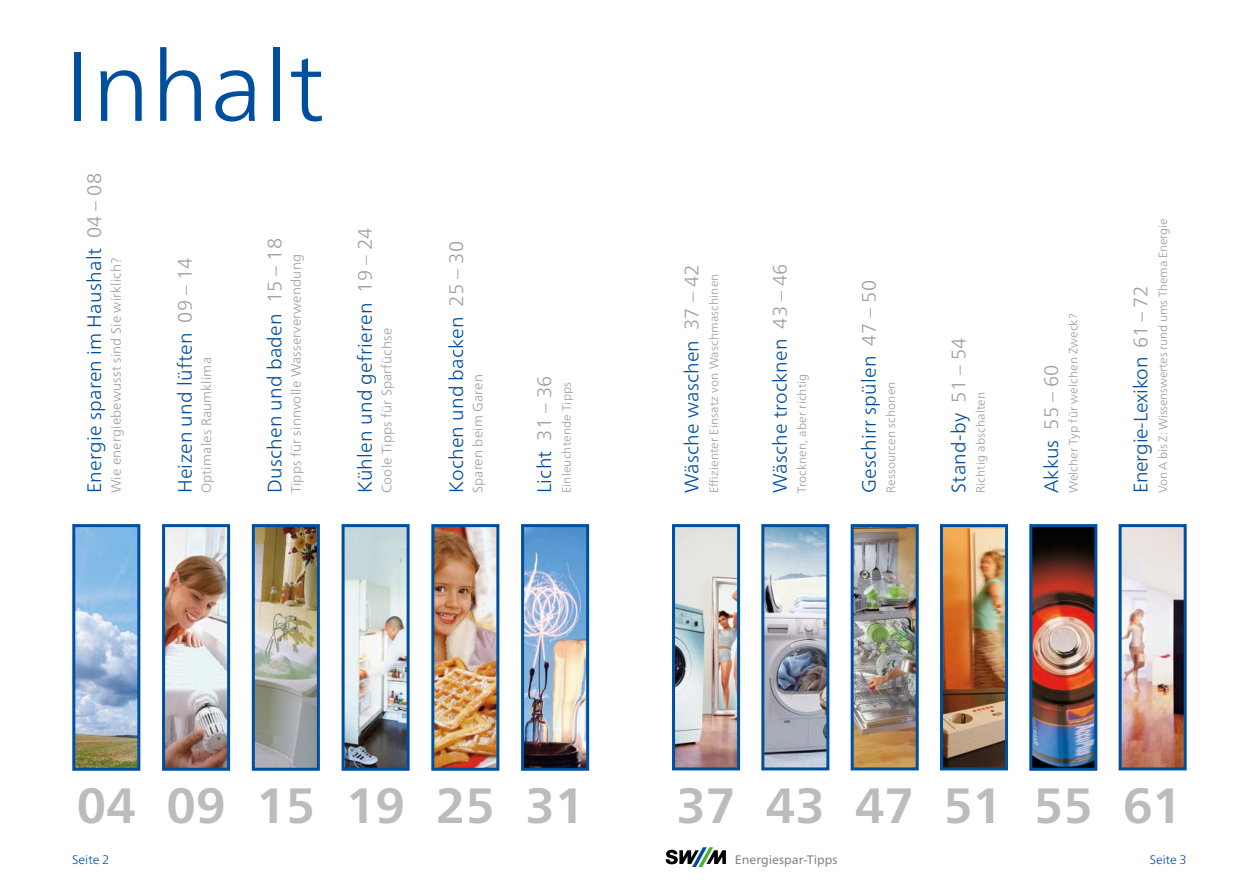
<style>
.page{position:relative;width:1259px;height:893px;background:#fff}
.page>*{position:absolute;margin:0;border:0;box-sizing:border-box;transform-origin:0 0}
.t1{font:300 97.5px "Frutiger Neue LT Pro";letter-spacing:.015em;color:#004f9f}
.t2{font:700 49.5px "Frutiger Neue LT Pro";color:#bcbcbc}
.t3{font:300 19.5px "Frutiger Neue LT Pro";letter-spacing:.015em;color:#004f9f}
.t4{font:300 19.5px "Frutiger Neue LT Pro";letter-spacing:-.01em;color:#004f9f}
.t5{font:300 13.5px "Frutiger Neue LT Pro";letter-spacing:.015em;color:#9d9d9c}
.t6{font:12.3px "Frutiger Neue LT Pro";color:#878787}
.t7{font:300 12.3px "Frutiger Neue LT Pro";color:#004f9f}
.t8{font:300 12px "Frutiger Neue LT Pro";letter-spacing:.015em;color:#9d9d9c}
.t9{font:300 12px "Frutiger Neue LT Pro";letter-spacing:-.01em;color:#9d9d9c}
.s1{color:#9d9d9c}
</style>
<div class="page">
<svg style="left:665px;top:847px;width:61px;height:20px"></svg>
<img style="left:76px;top:528px;width:60px;height:239px">
<div style="left:72px;top:524px;width:68px;height:247px;border:3px solid #004f9f"></div>
<img style="left:166px;top:528px;width:60px;height:239px">
<div style="left:162px;top:524px;width:68px;height:247px;border:3px solid #004f9f"></div>
<img style="left:256px;top:528px;width:60px;height:239px">
<div style="left:252px;top:524px;width:68px;height:247px;border:3px solid #004f9f"></div>
<img style="left:345px;top:528px;width:60px;height:239px">
<div style="left:341px;top:524px;width:68px;height:247px;border:3px solid #004f9f"></div>
<img style="left:435px;top:528px;width:60px;height:239px">
<div style="left:431px;top:524px;width:68px;height:247px;border:3px solid #004f9f"></div>
<img style="left:525px;top:528px;width:60px;height:239px">
<div style="left:521px;top:524px;width:68px;height:247px;border:3px solid #004f9f"></div>
<img style="left:765px;top:528px;width:60px;height:238px">
<div style="left:761px;top:524px;width:68px;height:246px;border:3px solid #004f9f"></div>
<img style="left:854px;top:528px;width:60px;height:238px">
<div style="left:850px;top:524px;width:68px;height:246px;border:3px solid #004f9f"></div>
<img style="left:676px;top:528px;width:60px;height:238px">
<div style="left:672px;top:524px;width:68px;height:246px;border:3px solid #004f9f"></div>
<img style="left:944px;top:528px;width:60px;height:238px">
<div style="left:940px;top:524px;width:68px;height:246px;border:3px solid #004f9f"></div>
<img style="left:1033px;top:528px;width:60px;height:239px">
<div style="left:1029px;top:524px;width:68px;height:247px;border:3px solid #004f9f"></div>
<img style="left:1122px;top:528px;width:60px;height:238px">
<div style="left:1118px;top:524px;width:68px;height:246px;border:3px solid #004f9f"></div>
<h1 class="t1" style="left:65px;top:28px;width:261px">Inhalt</h1>
<p class="t3" style="left:83px;top:493px;width:322px;rotate:-90deg">Energie sparen im Haushalt <span class="s1">04 – 08</span></p>
<p class="t5" style="left:108px;top:493px;width:237px;rotate:-90deg">Wie energiebewusst sind Sie wirklich?</p>
<p class="t3" style="left:173px;top:493px;width:237px;rotate:-90deg">Heizen und lüften <span class="s1">09 – 14</span></p>
<p class="t5" style="left:198px;top:493px;width:138px;rotate:-90deg">Optimales Raumklima</p>
<p class="t3" style="left:263px;top:493px;width:257px;rotate:-90deg">Duschen und baden <span class="s1">15 – 18</span></p>
<p class="t5" style="left:288px;top:493px;width:241px;rotate:-90deg">Tipps für sinnvolle Wasserverwendung</p>
<p class="t3" style="left:353px;top:493px;width:267px;rotate:-90deg">Kühlen und gefrieren <span class="s1">19 – 24</span></p>
<p class="t5" style="left:378px;top:493px;width:167px;rotate:-90deg">Coole Tipps für Sparfüchse</p>
<p class="t3" style="left:444px;top:493px;width:254px;rotate:-90deg">Kochen und backen <span class="s1">25 – 30</span></p>
<p class="t5" style="left:470px;top:493px;width:120px;rotate:-90deg">Sparen beim Garen</p>
<p class="t3" style="left:532px;top:493px;width:119px;rotate:-90deg">Licht <span class="s1">31 – 36</span></p>
<p class="t8" style="left:559px;top:493px;width:113px;rotate:-90deg">Einleuchtende Tipps</p>
<p class="t3" style="left:680px;top:493px;width:230px;rotate:-90deg">Wäsche waschen <span class="s1">37 – 42</span></p>
<p class="t8" style="left:706px;top:493px;width:221px;rotate:-90deg">Effizienter Einsatz von Waschmaschinen</p>
<p class="t3" style="left:768px;top:493px;width:231px;rotate:-90deg">Wäsche trocknen <span class="s1">43 – 46</span></p>
<p class="t8" style="left:794px;top:493px;width:121px;rotate:-90deg">Trocknen, aber richtig</p>
<p class="t3" style="left:857px;top:493px;width:215px;rotate:-90deg">Geschirr spülen <span class="s1">47 – 50</span></p>
<p class="t8" style="left:883px;top:493px;width:113px;rotate:-90deg">Ressourcen schonen</p>
<p class="t3" style="left:946px;top:493px;width:157px;rotate:-90deg">Stand-by <span class="s1">51 – 54</span></p>
<p class="t8" style="left:973px;top:493px;width:103px;rotate:-90deg">Richtig abschalten</p>
<p class="t3" style="left:1039px;top:493px;width:130px;rotate:-90deg">Akkus <span class="s1">55 – 60</span></p>
<p class="t8" style="left:1066px;top:493px;width:181px;rotate:-90deg">Welcher Typ für welchen Zweck?</p>
<p class="t9" style="left:1155px;top:493px;width:276px;rotate:-90deg">Von A bis Z: Wissenswertes rund ums Thema Energie</p>
<p class="t4" style="left:1129px;top:493px;width:209px;rotate:-90deg">Energie-Lexikon <span class="s1">61 – 72</span></p>
<h2 class="t2" style="left:77px;top:777px;width:61px">04</h2>
<h2 class="t2" style="left:167px;top:777px;width:61px">09</h2>
<h2 class="t2" style="left:256px;top:777px;width:61px">15</h2>
<h2 class="t2" style="left:346px;top:777px;width:61px">19</h2>
<h2 class="t2" style="left:436px;top:777px;width:61px">25</h2>
<h2 class="t2" style="left:525px;top:777px;width:61px">31</h2>
<h2 class="t2" style="left:676px;top:777px;width:61px">37</h2>
<h2 class="t2" style="left:766px;top:777px;width:61px">43</h2>
<h2 class="t2" style="left:855px;top:777px;width:61px">47</h2>
<h2 class="t2" style="left:943px;top:777px;width:61px">51</h2>
<h2 class="t2" style="left:1033px;top:777px;width:61px">55</h2>
<h2 class="t2" style="left:1123px;top:777px;width:61px">61</h2>
<p class="t7" style="left:72px;top:852px;width:38px">Seite 2</p>
<p class="t6" style="left:735px;top:852px;width:104px">Energiespar-Tipps</p>
<p class="t7" style="left:1149px;top:852px;width:38px">Seite 3</p>
</div>
